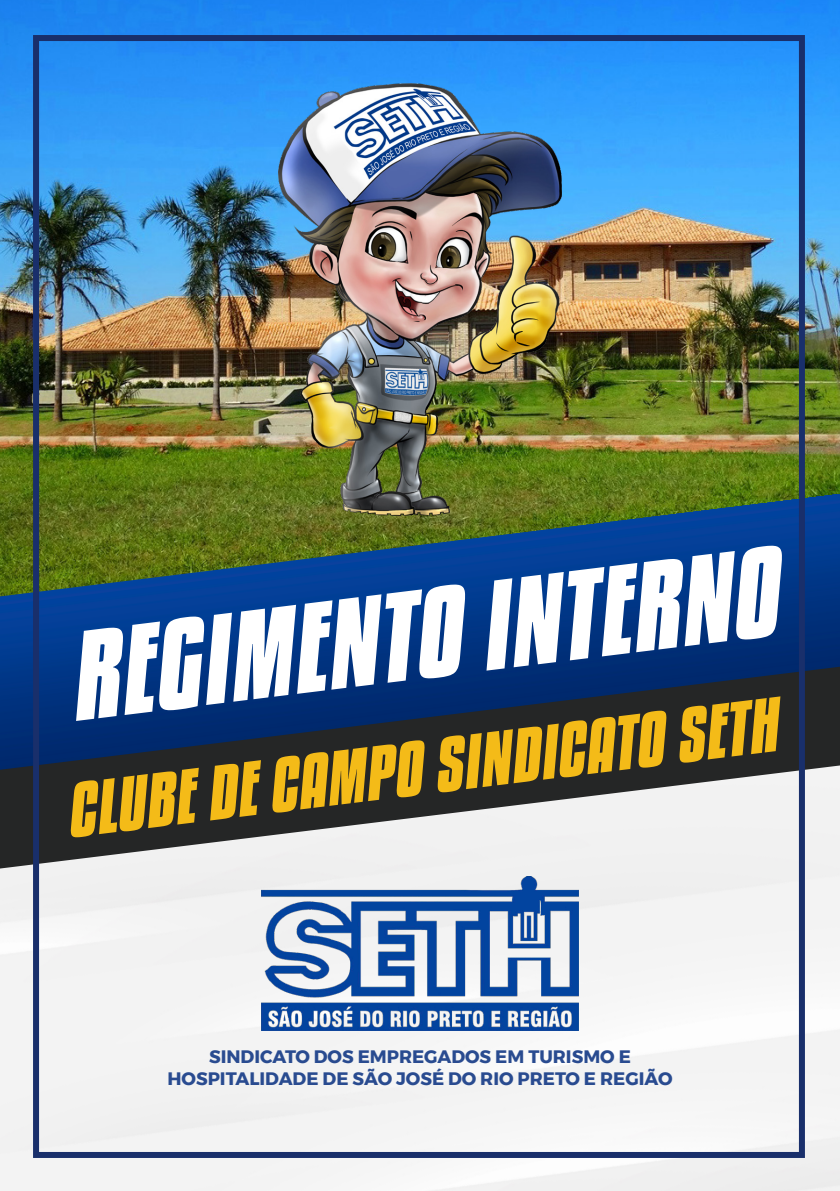
<style>
.page{position:relative;width:840px;height:1191px;background:#fff}
.page>*{position:absolute;margin:0;border:0;box-sizing:border-box;transform-origin:0 0}
.t1{font:italic 700 112px "Kenyan Coffee Rg";color:#fff}
.t2{font:italic 700 68px "Kenyan Coffee Rg";color:#f4bb18}
.t3{font:700 18px "Montserrat";color:#294b90}
</style>
<div class="page">
<div style="left:0;top:868px;width:839px;height:323px;background:#f3f3f3"></div>
<img style="left:0;top:0;width:839px;height:493px">
<svg style="left:0;top:769px;width:839px;height:99px;fill:#eeedee"></svg>
<img style="left:278px;top:83px;width:283px;height:410px">
<img style="left:261px;top:876px;width:317px;height:154px">
<img style="left:0;top:493px;width:839px;height:276px">
<div style="left:33px;top:35px;width:771px;height:1123px;border:6px solid #192f6b"></div>
<p class="t1" style="left:57px;top:602px;width:713px;rotate:-7deg">REGIMENTO INTERNO</p>
<p class="t2" style="left:59px;top:765px;width:716px;rotate:-7deg">CLUBE DE CAMPO SINDICATO SETH</p>
<p class="t3" style="left:209px;top:1042px;width:423px">SINDICATO DOS EMPREGADOS EM TURISMO E</p>
<p class="t3" style="left:167px;top:1063px;width:506px">HOSPITALIDADE DE SÃO JOSÉ DO RIO PRETO E REGIÃO</p>
</div>
